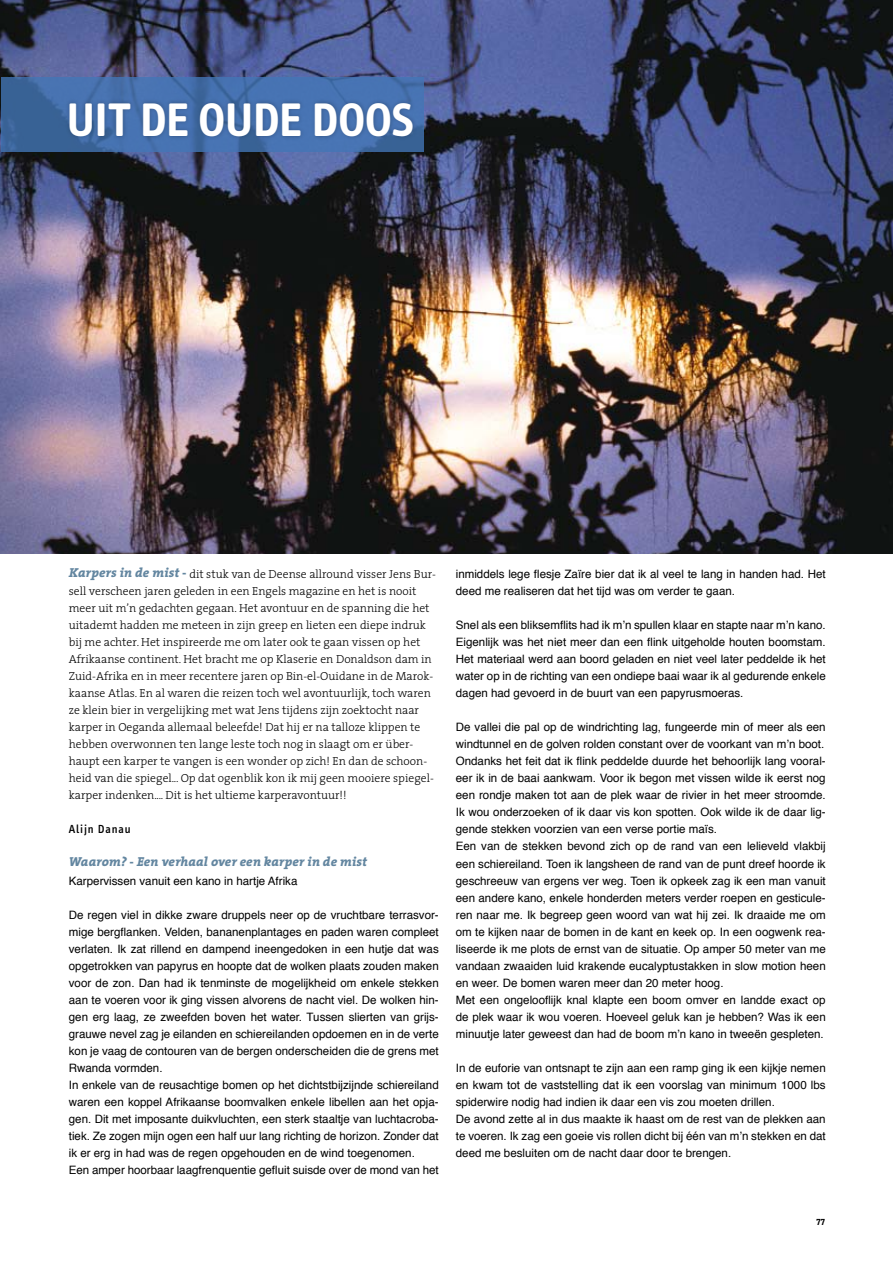
<style>
.page{position:relative;width:893px;height:1263px;background:#fff}
.page>*{position:absolute;margin:0;border:0;box-sizing:border-box;transform-origin:0 0}
.t1{font:700 48px "Info Text";color:#fff}
.t2{font:italic 800 13.05px "The Serif";color:#6386a0}
.t3{font:500 12px "Info Text";letter-spacing:.07em;color:#000}
.t4{font:300 11.7px/17px "The Serif";color:#000}
.t5{font:11.55px/17px "Helvetica";color:#000}
.t6{font:9px "The Serif Bold Caps";color:#000}
.s1{font-weight:800;font-style:italic;font-size:13.05px;color:#6386a0}
</style>
<div class="page">
<img style="left:0;top:0;width:893px;height:553px">
<svg style="left:2px;top:78px;width:422px;height:74px;background:#416ca7"></svg>
<div style="left:64px;top:98px;width:354px;height:44px;background:#000;opacity:.25"></div>
<h1 class="t1" style="left:67px;top:93px;width:348px">UIT DE OUDE DOOS</h1>
<p class="t4" style="left:69px;top:565px;width:369px"><span class="s1">Karpers in de mist -</span> dit stuk van de Deense allround visser Jens Bur&shy;sell verscheen jaren geleden in een Engels magazine en het is nooit meer uit m’n gedachten gegaan. Het avontuur en de spanning die het uitademt hadden me meteen in zijn greep en lieten een diepe indruk bij me achter. Het inspireerde me om later ook te gaan vissen op het Afrikaanse continent. Het bracht me op Klaserie en Donaldson dam in Zuid-Afrika en in meer recentere jaren op Bin-el-Ouidane in de Marok&shy;kaanse Atlas. En al waren die reizen toch wel avontuurlijk, toch waren ze klein bier in vergelijking met wat Jens tijdens zijn zoektocht naar karper in Oeganda allemaal beleefde! Dat hij er na talloze klippen te hebben overwonnen ten lange leste toch nog in slaagt om er über&shy;haupt een karper te vangen is een wonder op zich! En dan de schoon&shy;heid van die spiegel... Op dat ogenblik kon ik mij geen mooiere spiegel&shy;karper indenken.... Dit is het ultieme karperavontuur!!</p>
<p class="t3" style="left:69px;top:823px;width:63px">Alijn Danau</p>
<p class="t2" style="left:69px;top:850px;width:300px">Waarom? - Een verhaal over een karper in de mist</p>
<p class="t5" style="left:69px;top:872px;width:230px">Karpervissen vanuit een kano in hartje Afrika</p>
<p class="t5" style="left:69px;top:906px;width:371px">De regen viel in dikke zware druppels neer op de vruchtbare terrasvor&shy;mige bergflanken. Velden, bananenplantages en paden waren compleet verlaten. Ik zat rillend en dampend ineengedoken in een hutje dat was opgetrokken van papyrus en hoopte dat de wolken plaats zouden maken voor de zon. Dan had ik tenminste de mogelijkheid om enkele stekken aan te voeren voor ik ging vissen alvorens de nacht viel. De wolken hin&shy;gen erg laag, ze zweefden boven het water. Tussen slierten van grijs&shy;grauwe nevel zag je eilanden en schiereilanden opdoemen en in de verte kon je vaag de contouren van de bergen onderscheiden die de grens met Rwanda vormden.<br>In enkele van de reusachtige bomen op het dichtstbijzijnde schiereiland waren een koppel Afrikaanse boomvalken enkele libellen aan het opja&shy;gen. Dit met imposante duikvluchten, een sterk staaltje van luchtacroba&shy;tiek. Ze zogen mijn ogen een half uur lang richting de horizon. Zonder dat ik er erg in had was de regen opgehouden en de wind toegenomen.<br>Een amper hoorbaar laagfrenquentie gefluit suisde over de mond van het</p>
<p class="t5" style="left:456px;top:566px;width:371px">inmiddels lege flesje Zaïre bier dat ik al veel te lang in handen had. Het deed me realiseren dat het tijd was om verder te gaan.</p>
<p class="t5" style="left:456px;top:617px;width:371px;text-align:justify">Snel als een bliksemflits had ik m’n spullen klaar en stapte naar m’n kano.<br>Eigenlijk was het niet meer dan een flink uitgeholde houten boomstam.<br>Het materiaal werd aan boord geladen en niet veel later peddelde ik het water op in de richting van een ondiepe baai waar ik al gedurende enkele dagen had gevoerd in de buurt van een papyrusmoeras.</p>
<p class="t5" style="left:456px;top:719px;width:371px">De vallei die pal op de windrichting lag, fungeerde min of meer als een windtunnel en de golven rolden constant over de voorkant van m’n boot.<br>Ondanks het feit dat ik flink peddelde duurde het behoorlijk lang vooral&shy;eer ik in de baai aankwam. Voor ik begon met vissen wilde ik eerst nog een rondje maken tot aan de plek waar de rivier in het meer stroomde.<br>Ik wou onderzoeken of ik daar vis kon spotten. Ook wilde ik de daar lig&shy;gende stekken voorzien van een verse portie maïs.<br>Een van de stekken bevond zich op de rand van een lelieveld vlakbij een schiereiland. Toen ik langsheen de rand van de punt dreef hoorde ik geschreeuw van ergens ver weg. Toen ik opkeek zag ik een man vanuit een andere kano, enkele honderden meters verder roepen en gesticule&shy;ren naar me. Ik begreep geen woord van wat hij zei. Ik draaide me om om te kijken naar de bomen in de kant en keek op. In een oogwenk rea&shy;liseerde ik me plots de ernst van de situatie. Op amper 50 meter van me vandaan zwaaiden luid krakende eucalyptustakken in slow motion heen en weer. De bomen waren meer dan 20 meter hoog.<br>Met een ongelooflijk knal klapte een boom omver en landde exact op de plek waar ik wou voeren. Hoeveel geluk kan je hebben? Was ik een minuutje later geweest dan had de boom m’n kano in tweeën gespleten.</p>
<p class="t5" style="left:456px;top:1059px;width:371px">In de euforie van ontsnapt te zijn aan een ramp ging ik een kijkje nemen en kwam tot de vaststelling dat ik een voorslag van minimum 1000 lbs spiderwire nodig had indien ik daar een vis zou moeten drillen.<br>De avond zette al in dus maakte ik haast om de rest van de plekken aan te voeren. Ik zag een goeie vis rollen dicht bij één van m’n stekken en dat deed me besluiten om de nacht daar door te brengen.</p>
<p class="t6" style="left:817px;top:1214px;width:10px">77</p>
</div>
